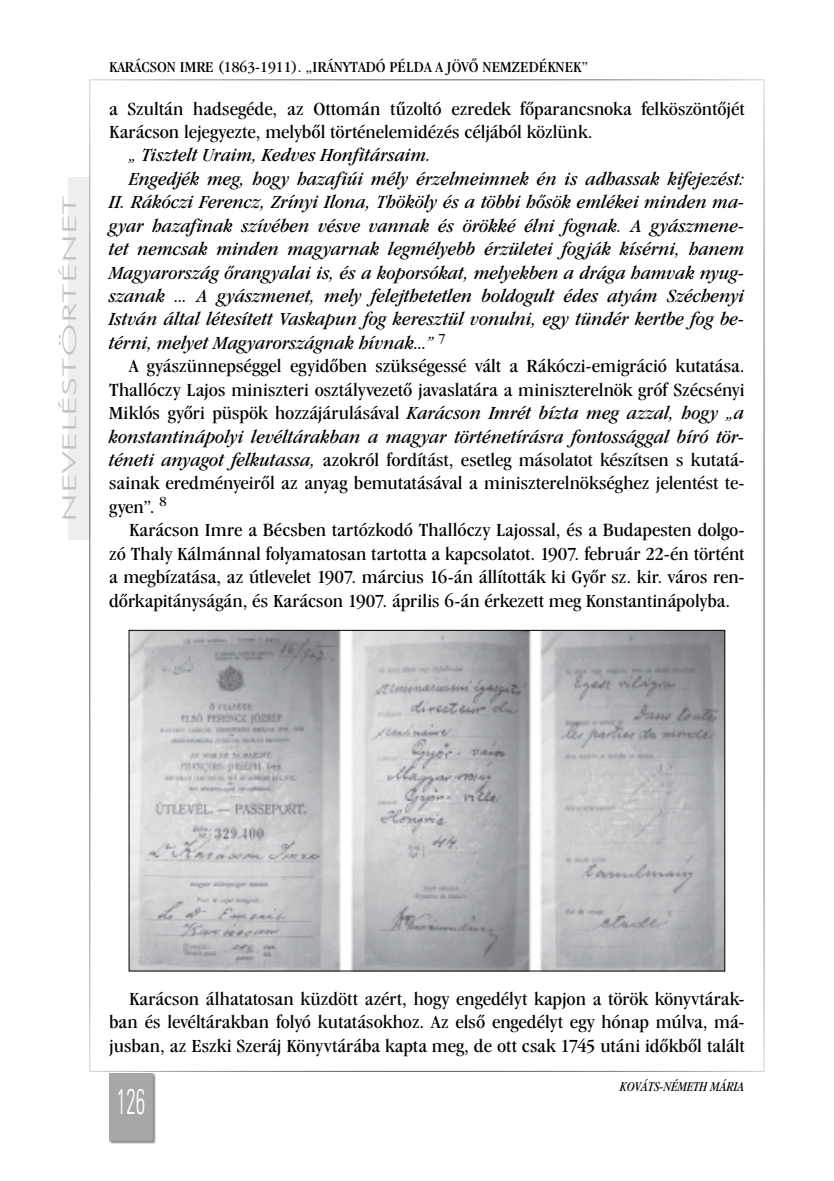
<style>
.page{position:relative;width:834px;height:1181px;background:#fff}
.page>*{position:absolute;margin:0;border:0;box-sizing:border-box;transform-origin:0 0}
.t1{font:300 35.7px "Zurich Lt Cn BT";color:#fff;scale:.59 1}
.t2{font:19.25px/23.4px "Garmd ITC Bk Cn BT";color:#000;scale:1.15 1}
.t3{font:italic 19.25px "Garmd ITC Bk Cn BT";color:#000;scale:1.15 1}
.t4{font:300 18.9px "Futura Lt BT";color:#808285;scale:2.06 1}
.t5{font:15.75px "Garmd ITC Bk Cn BT";color:#000;scale:1.15 1}
.t6{font:italic 14px "Garmd ITC Bk Cn BT";color:#000}
.s1{font-style:italic}
</style>
<div class="page">
<div style="left:68px;top:177px;width:21px;height:363px;background:#eeeeef"></div>
<div style="left:109px;top:1072px;width:47px;height:71px;background:#000;opacity:.75"></div>
<div style="left:109px;top:1072px;width:44px;height:68px;background:#a6a7a9"></div>
<img style="left:131px;top:632px;width:592px;height:337px">
<p class="t4" style="left:58px;top:522px;width:160px;rotate:-90deg">NEVELÉSTÖRTÉNET</p>
<p class="t5" style="left:109px;top:58px;width:418px">KARÁCSON IMRE (1863-1911). „IRÁNYTADÓ PÉLDA A JÖVŐ NEMZEDÉKNEK”</p>
<p class="t2" style="left:109px;top:97px;width:554px">a Szultán hadsegéde, az Ottomán tűzoltó ezredek főparancsnoka felköszöntőjét<br>Karácson lejegyezte, melyből történelemidézés céljából közlünk.</p>
<p class="t3" style="left:129px;top:144px;width:264px">„ Tisztelt Uraim, Kedves Honfitársaim.</p>
<p class="t3" style="left:129px;top:167px;width:536px">Engedjék meg, hogy hazafiúi mély érzelmeimnek én is adhassak kifejezést:</p>
<p class="t3" style="left:109px;top:191px;width:554px">II. Rákóczi Ferencz, Zrínyi Ilona, Thököly és a többi hősök emlékei minden ma-</p>
<p class="t3" style="left:109px;top:214px;width:554px">gyar hazafinak szívében vésve vannak és örökké élni fognak. A gyászmene-</p>
<p class="t3" style="left:109px;top:238px;width:554px">tet nemcsak minden magyarnak legmélyebb érzületei fogják kísérni, hanem</p>
<p class="t3" style="left:109px;top:261px;width:554px">Magyarország őrangyalai is, és a koporsókat, melyekben a drága hamvak nyug-</p>
<p class="t3" style="left:109px;top:284px;width:554px">szanak ... A gyászmenet, mely felejthetetlen boldogult édes atyám Széchenyi</p>
<p class="t3" style="left:109px;top:308px;width:554px">István által létesített Vaskapun fog keresztül vonulni, egy tündér kertbe fog be-</p>
<p class="t3" style="left:109px;top:331px;width:294px">térni, melyet Magyarországnak hívnak...” <sup>7</sup></p>
<p class="t2" style="left:129px;top:354px;width:536px">A gyászünnepséggel egyidőben szükségessé vált a Rákóczi-emigráció kutatása.</p>
<p class="t2" style="left:109px;top:378px;width:554px">Thallóczy Lajos miniszteri osztályvezető javaslatára a miniszterelnök gróf Szécsényi</p>
<p class="t2" style="left:109px;top:401px;width:554px">Miklós győri püspök hozzájárulásával <span class="s1">Karácson Imrét bízta meg azzal, hogy „a</span></p>
<p class="t3" style="left:109px;top:425px;width:554px">konstantinápolyi levéltárakban a magyar történetírásra fontossággal bíró tör-</p>
<p class="t2" style="left:109px;top:448px;width:554px"><span class="s1">téneti anyagot felkutassa,</span> azokról fordítást, esetleg másolatot készítsen s kutatá-</p>
<p class="t2" style="left:109px;top:471px;width:554px">sainak eredményeiről az anyag bemutatásával a miniszterelnökséghez jelentést te-</p>
<p class="t2" style="left:109px;top:495px;width:51px">gyen”. <sup>8</sup></p>
<p class="t2" style="left:129px;top:518px;width:536px">Karácson Imre a Bécsben tartózkodó Thallóczy Lajossal, és a Budapesten dolgo-</p>
<p class="t2" style="left:109px;top:541px;width:554px">zó Thaly Kálmánnal folyamatosan tartotta a kapcsolatot. 1907. február 22-én történt</p>
<p class="t2" style="left:109px;top:565px;width:554px">a megbízatása, az útlevelet 1907. március 16-án állították ki Győr sz. kir. város ren-</p>
<p class="t2" style="left:109px;top:588px;width:541px">dőrkapitányságán, és Karácson 1907. április 6-án érkezett meg Konstantinápolyba.</p>
<p class="t2" style="left:109px;top:986px;width:554px;text-align:justify;text-indent:20px">Karácson álhatatosan küzdött azért, hogy engedélyt kapjon a török könyvtárak&shy;ban és levéltárakban folyó kutatásokhoz. Az első engedélyt egy hónap múlva, má&shy;jusban, az Eszki Szeráj Könyvtárába kapta meg, de ott csak 1745 utáni időkből talált</p>
<h1 class="t1" style="left:116px;top:1080px;width:51px">126</h1>
<p class="t6" style="left:620px;top:1078px;width:126px">KOVÁTS-NÉMETH MÁRIA</p>
</div>
